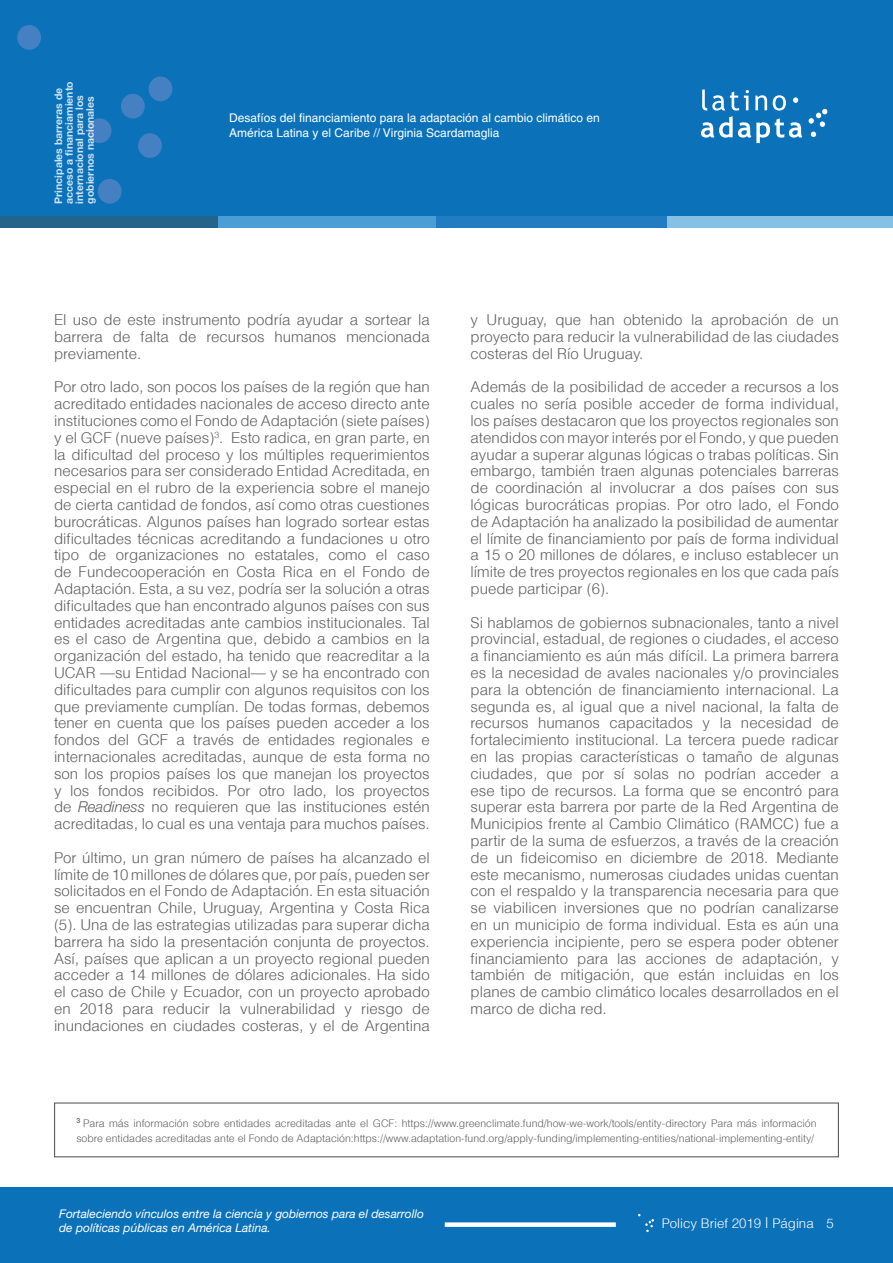
<style>
.page{position:relative;width:893px;height:1263px;background:#fff}
.page>*{position:absolute;margin:0;border:0;box-sizing:border-box;transform-origin:0 0}
.t1{font:300 15px/16.8px "Helvetica";color:#5e5e5e;text-align:justify}
.t2{font:300 13.2px "Helvetica";color:#fff}
.t3{font:12px/14.4px "Helvetica";color:#fff}
.t4{font:italic 12px/14.4px "Helvetica Neue LT Std";color:#fff}
.t5{font:300 10.5px/15px "Helvetica";color:#5e5e5e}
.t6{font:700 10.5px/10.5px "Helvetica Neue";color:#fff}
.s1{font-family:"Helvetica Neue";font-style:italic}
.s2{font-size:14.7px}
.s3{font-size:13.35px}
</style>
<div class="page">
<div style="left:0;top:0;width:893px;height:228px;background:#0b72ba"></div>
<svg style="left:809px;top:109px;width:18px;height:28px"></svg>
<svg style="left:701px;top:90px;width:101px;height:53px"></svg>
<div style="left:98px;top:179px;width:24px;height:25px;background:#4480c2;border-radius:50%"></div>
<div style="left:149px;top:77px;width:23px;height:24px;background:#4480c2;border-radius:50%"></div>
<div style="left:88px;top:118px;width:23px;height:25px;background:#4480c2;border-radius:50%"></div>
<div style="left:121px;top:94px;width:24px;height:25px;background:#4480c2;border-radius:50%"></div>
<div style="left:138px;top:133px;width:24px;height:25px;background:#4480c2;border-radius:50%"></div>
<div style="left:17px;top:25px;width:24px;height:25px;background:#4480c2;border-radius:50%"></div>
<div style="left:0;top:217px;width:218px;height:11px;background:#24648b"></div>
<div style="left:218px;top:217px;width:218px;height:11px;background:#4b9dd5"></div>
<div style="left:436px;top:217px;width:232px;height:11px;background:#227cc1"></div>
<div style="left:667px;top:217px;width:226px;height:11px;background:#87c0e5"></div>
<div style="left:0;top:1188px;width:893px;height:75px;background:#0b72ba"></div>
<svg style="left:638px;top:1214px;width:16px;height:18px"></svg>
<div style="left:445px;top:1222px;width:171px;height:5px;background:#fff"></div>
<div style="left:54px;top:1102px;width:785px;height:55px;border:1px solid #5e5e5e"></div>
<p class="t6" style="left:53px;top:204px;width:124px;rotate:-90deg">Principales barreras de acceso a financiamiento internacional para los gobiernos nacionales</p>
<p class="t3" style="left:229px;top:111px;width:372px">Desafíos del financiamiento para la adaptación al cambio climático en<br>América Latina y el Caribe // Virginia Scardamaglia</p>
<p class="t3" style="left:229px;top:111px;width:434px">Plat ormas de información:<br>integ ación del conocim ento en materia de ad ptación // Nazareno Castillo Marín</p>
<p class="t1" style="left:54px;top:311px;width:377px">El uso de este instrumento podría ayudar a sortear la barrera de falta de recursos humanos mencionada previamente.</p>
<p class="t1" style="left:54px;top:378px;width:377px">Por otro lado, son pocos los países de la región que han acreditado entidades nacionales de acceso directo ante instituciones como el Fondo de Adaptación (siete países) y el GCF (nueve países)<sup>3</sup>. Esto radica, en gran parte, en la dificultad del proceso y los múltiples requerimientos necesarios para ser considerado Entidad Acreditada, en especial en el rubro de la experiencia sobre el manejo de cierta cantidad de fondos, así como otras cuestiones burocráticas. Algunos países han logrado sortear estas dificultades técnicas acreditando a fundaciones u otro tipo de organizaciones no estatales, como el caso de Fundecooperación en Costa Rica en el Fondo de Adaptación. Esta, a su vez, podría ser la solución a otras dificultades que han encontrado algunos países con sus entidades acreditadas ante cambios institucionales. Tal es el caso de Argentina que, debido a cambios en la organización del estado, ha tenido que reacreditar a la UCAR —su Entidad Nacional— y se ha encontrado con dificultades para cumplir con algunos requisitos con los que previamente cumplían. De todas formas, debemos tener en cuenta que los países pueden acceder a los fondos del GCF a través de entidades regionales e internacionales acreditadas, aunque de esta forma no son los propios países los que manejan los proyectos y los fondos recibidos. Por otro lado, los proyectos de <span class="s1">Readiness</span> no requieren que las instituciones estén acreditadas, lo cual es una ventaja para muchos países.</p>
<p class="t1" style="left:54px;top:849px;width:377px">Por último, un gran número de países ha alcanzado el límite de 10 millones de dólares que, por país, pueden ser solicitados en el Fondo de Adaptación. En esta situación se encuentran Chile, Uruguay, Argentina y Costa Rica (5). Una de las estrategias utilizadas para superar dicha barrera ha sido la presentación conjunta de proyectos.<br>Así, países que aplican a un proyecto regional pueden acceder a 14 millones de dólares adicionales. Ha sido el caso de Chile y Ecuador, con un proyecto aprobado en 2018 para reducir la vulnerabilidad y riesgo de inundaciones en ciudades costeras, y el de Argentina</p>
<p class="t1" style="left:471px;top:311px;width:370px">y Uruguay, que han obtenido la aprobación de un proyecto para reducir la vulnerabilidad de las ciudades costeras del Río Uruguay.</p>
<p class="t1" style="left:471px;top:378px;width:370px">Además de la posibilidad de acceder a recursos a los cuales no sería posible acceder de forma individual, los países destacaron que los proyectos regionales son atendidos con mayor interés por el Fondo, y que pueden ayudar a superar algunas lógicas o trabas políticas. Sin embargo, también traen algunas potenciales barreras de coordinación al involucrar a dos países con sus lógicas burocráticas propias. Por otro lado, el Fondo de Adaptación ha analizado la posibilidad de aumentar el límite de financiamiento por país de forma individual a 15 o 20 millones de dólares, e incluso establecer un límite de tres proyectos regionales en los que cada país puede participar (6).</p>
<p class="t1" style="left:471px;top:613px;width:370px">Si hablamos de gobiernos subnacionales, tanto a nivel provincial, estadual, de regiones o ciudades, el acceso a financiamiento es aún más difícil. La primera barrera es la necesidad de avales nacionales y/o provinciales para la obtención de financiamiento internacional. La segunda es, al igual que a nivel nacional, la falta de recursos humanos capacitados y la necesidad de fortalecimiento institucional. La tercera puede radicar en las propias características o tamaño de algunas ciudades, que por sí solas no podrían acceder a ese tipo de recursos. La forma que se encontró para superar esta barrera por parte de la Red Argentina de Municipios frente al Cambio Climático (RAMCC) fue a partir de la suma de esfuerzos, a través de la creación de un fideicomiso en diciembre de 2018. Mediante este mecanismo, numerosas ciudades unidas cuentan con el respaldo y la transparencia necesaria para que se viabilicen inversiones que no podrían canalizarse en un municipio de forma individual. Esta es aún una experiencia incipiente, pero se espera poder obtener financiamiento para las acciones de adaptación, y también de mitigación, que están incluidas en los planes de cambio climático locales desarrollados en el marco de dicha red.</p>
<p class="t5" style="left:76px;top:1115px;width:742px"><sup>3</sup> Para más información sobre entidades acreditadas ante el GCF: https://www.greenclimate.fund/how-we-work/tools/entity-directory Para más información sobre entidades acreditadas ante el Fondo de Adaptación:https://www.adaptation-fund.org/apply-funding/implementing-entities/national-implementing-entity/</p>
<p class="t4" style="left:59px;top:1206px;width:366px">Fortaleciendo vínculos entre la ciencia y gobiernos para el desarrollo de políticas públicas en América Latina.</p>
<p class="t2" style="left:662px;top:1215px;width:173px">Policy Brief 2019 <span class="s2">|</span> Página <span class="s3">5</span></p>
</div>
